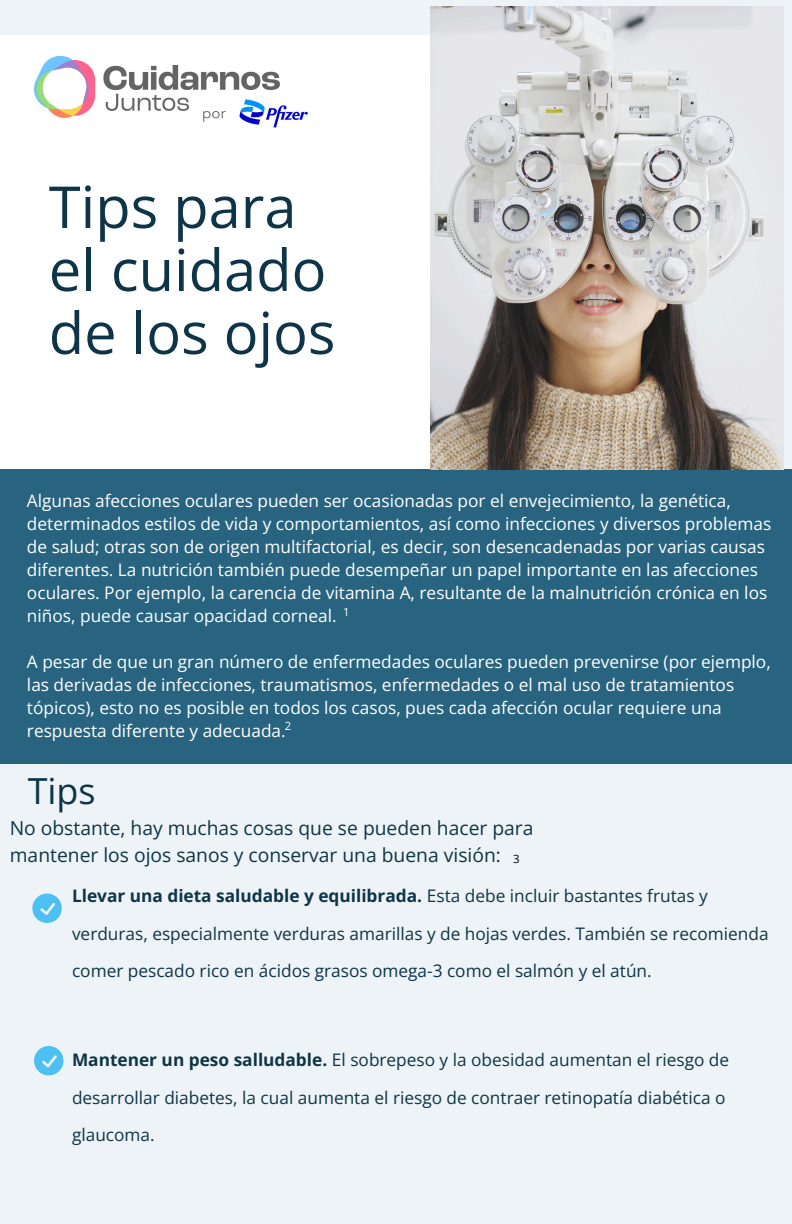
<style>
.page{position:relative;width:792px;height:1224px;background:#edf3f6}
.page>*{position:absolute;margin:0;border:0;box-sizing:border-box;transform-origin:0 0}
.t1{font:57.8px/63px "Open Sans";color:#0e3547}
.t2{font:36px "Open Sans";color:#0e3547}
.t3{font:19.4px/27px "Open Sans";color:#0e3547}
.t4{font:17.4px/23px "Open Sans";color:#fff}
.t5{font:17.2px/37.4px "Open Sans";color:#0e3547}
.t6{font:11.4px "Open Sans";color:#fff}
.t7{font:11.4px "Open Sans";color:#000}
.s1{font-weight:700}
</style>
<div class="page">
<div style="left:0;top:35px;width:440px;height:454px;background:#fff"></div>
<div style="left:0;top:470px;width:792px;height:294px;background:#286480"></div>
<img style="left:431px;top:6px;width:352px;height:464px">
<img style="left:34px;top:55px;width:274px;height:73px">
<svg style="left:34px;top:1046px;width:29px;height:29px"></svg>
<svg style="left:32px;top:894px;width:30px;height:29px"></svg>
<h1 class="t1" style="left:49px;top:174px;width:288px">Tips para el cuidado de los ojos</h1>
<p class="t4" style="left:27px;top:488px;width:746px">Algunas afecciones oculares pueden ser ocasionadas por el envejecimiento, la genética, determinados estilos de vida y comportamientos, así como infecciones y diversos problemas de salud; otras son de origen multifactorial, es decir, son desencadenadas por varias causas diferentes. La nutrición también puede desempeñar un papel importante en las afecciones oculares. Por ejemplo, la carencia de vitamina A, resultante de la malnutrición crónica en los niños, puede causar opacidad corneal.</p>
<p class="t4" style="left:27px;top:650px;width:745px">A pesar de que un gran número de enfermedades oculares pueden prevenirse (por ejemplo, las derivadas de infecciones, traumatismos, enfermedades o el mal uso de tratamientos tópicos), esto no es posible en todos los casos, pues cada afección ocular requiere una respuesta diferente y adecuada.</p>
<p class="t6" style="left:343px;top:604px;width:8px">1</p>
<h3 class="t6" style="left:285px;top:718px;width:8px">2</h3>
<p class="t2" style="left:28px;top:765px;width:69px">Tips</p>
<h2 class="t3" style="left:10px;top:814px;width:525px">No obstante, hay muchas cosas que se pueden hacer para mantener los ojos sanos y conservar una buena visión:</h2>
<p class="t7" style="left:513px;top:851px;width:8px">3</p>
<p class="t5" style="left:72px;top:877px;width:698px"><span class="s1">Llevar una dieta saludable y equilibrada.</span> Esta debe incluir bastantes frutas y verduras, especialmente verduras amarillas y de hojas verdes. También se recomienda comer pescado rico en ácidos grasos omega-3 como el salmón y el atún.</p>
<p class="t5" style="left:72px;top:1041px;width:659px"><span class="s1">Mantener un peso salludable.</span> El sobrepeso y la obesidad aumentan el riesgo de desarrollar diabetes, la cual aumenta el riesgo de contraer retinopatía diabética o glaucoma.</p>
</div>
